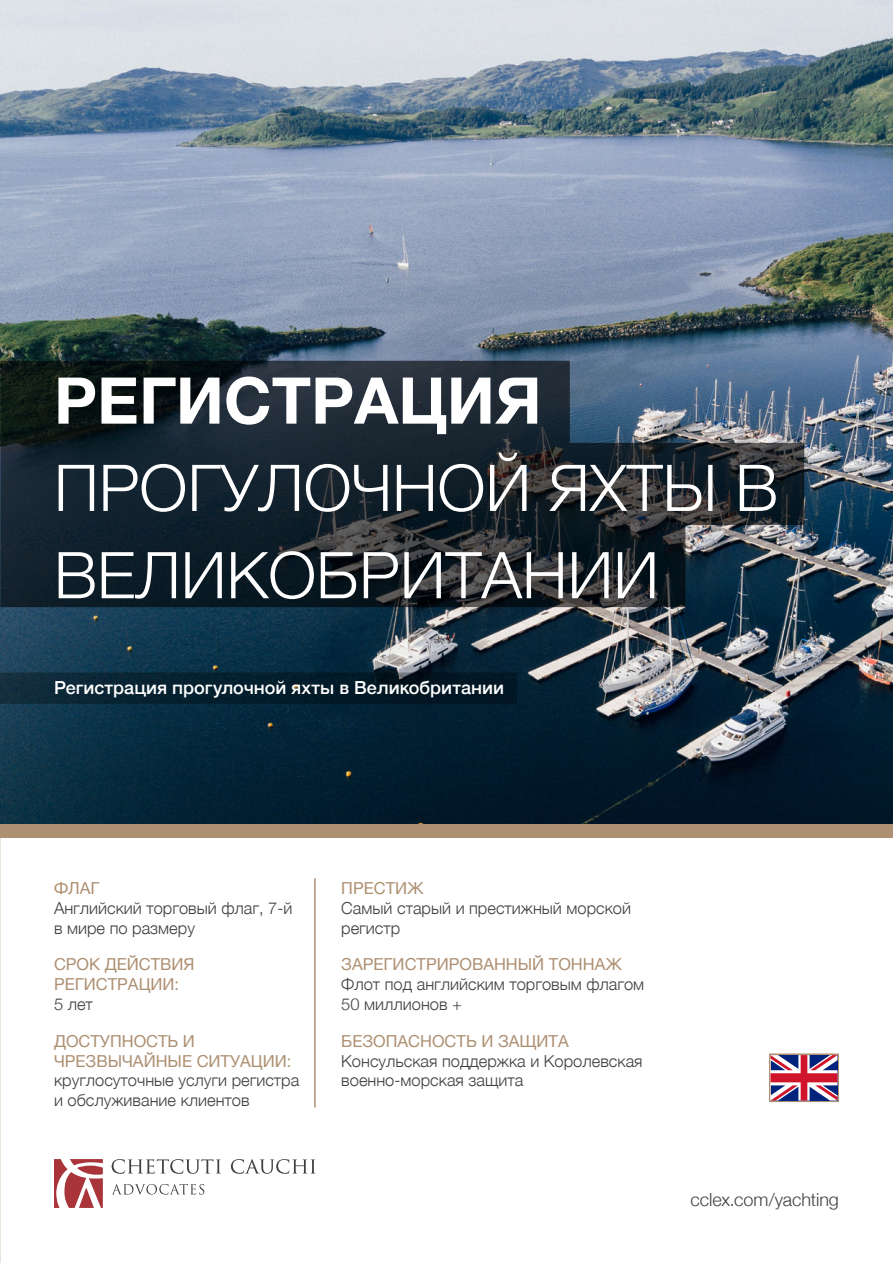
<style>
.page{position:relative;width:893px;height:1263px;background:#fff}
.page>*{position:absolute;margin:0;border:0;box-sizing:border-box;transform-origin:0 0}
.t1{font:300 64.5px/87.3px "Helvetica Neue";color:#fff}
.t2{font:500 18px "Helvetica Neue";color:#fff}
.t3{font:300 18px "Helvetica Neue";color:#404040}
.t4{font:300 16.5px/19.8px "Helvetica Neue";color:#404040}
.t5{font:16.5px/19.8px "Helvetica Neue";color:#ad8f72}
.s1{font-weight:700}
.s2{font-weight:400;color:#ad8f72}
.s3{font-weight:300;color:#404040}
</style>
<div class="page">
<div style="left:0;top:789px;width:893px;height:48px;background:#ad8f72"></div>
<img style="left:0;top:0;width:893px;height:824px">
<hr style="left:314px;top:878px;width:2px;height:229px;background:#ad8f72">
<svg style="left:112px;top:1159px;width:109px;height:15px"></svg>
<svg style="left:231px;top:1159px;width:85px;height:15px"></svg>
<svg style="left:54px;top:1159px;width:49px;height:49px"></svg>
<svg style="left:112px;top:1184px;width:92px;height:10px"></svg>
<svg style="left:0;top:671px;width:517px;height:33px;background:#061f2e"></svg>
<svg style="left:769px;top:1053px;width:70px;height:49px"></svg>
<svg style="left:770px;top:1055px;width:67px;height:45px"></svg>
<svg style="left:0;top:361px;width:804px;height:246px;background:#222e38"></svg>
<p class="t1" style="left:54px;top:352px;width:726px"><span class="s1">РЕГИСТРАЦИЯ<br></span>ПРОГУЛОЧНОЙ ЯХТЫ В<br>ВЕЛИКОБРИТАНИИ</p>
<p class="t2" style="left:54px;top:673px;width:452px">Регистрация прогулочной яхты в Великобритании</p>
<p class="t4" style="left:54px;top:877px;width:240px"><span class="s2">ФЛАГ<br></span>Английский торговый флаг, 7-й в мире по размеру</p>
<p class="t5" style="left:54px;top:955px;width:142px">СРОК ДЕЙСТВИЯ<br>РЕГИСТРАЦИИ:<br><span class="s3">5 лет</span></p>
<p class="t4" style="left:54px;top:1030px;width:247px"><span class="s2">ДОСТУПНОСТЬ И<br>ЧРЕЗВЫЧАЙНЫЕ СИТУАЦИИ: </span>круглосуточные услуги регистра и обслуживание клиентов</p>
<p class="t4" style="left:341px;top:877px;width:291px"><span class="s2">ПРЕСТИЖ<br></span>Самый старый и престижный морской регистр</p>
<p class="t4" style="left:341px;top:953px;width:304px"><span class="s2">ЗАРЕГИСТРИРОВАННЫЙ ТОННАЖ<br></span>Флот под английским торговым флагом<br>50 миллионов +</p>
<p class="t4" style="left:341px;top:1030px;width:303px"><span class="s2">БЕЗОПАСНОСТЬ И ЗАЩИТА<br></span>Консульская поддержка и Королевская военно-морская защита</p>
<p class="t3" style="left:690px;top:1185px;width:150px">cclex.com/yachting</p>
</div>
